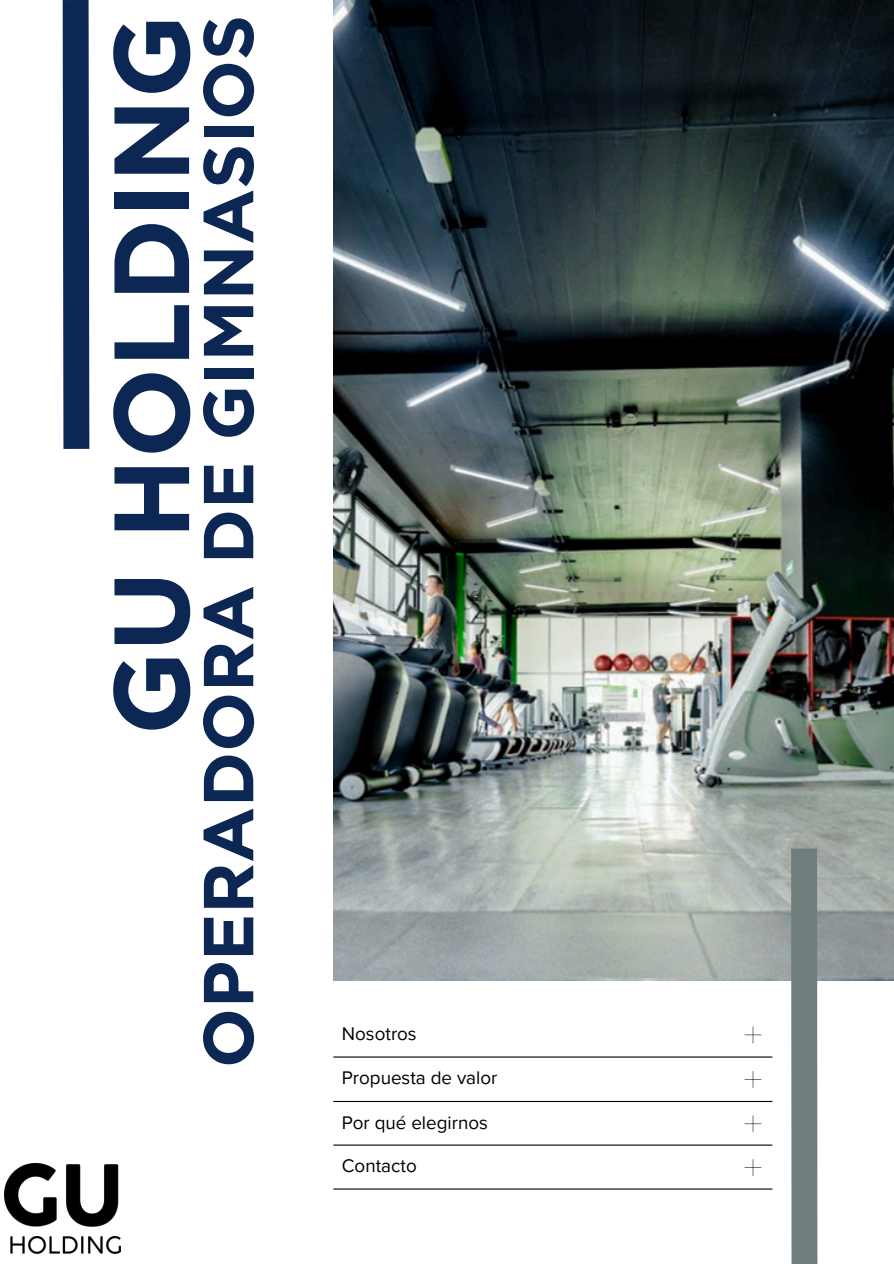
<style>
.page{position:relative;width:894px;height:1264px;background:#fff}
.page>*{position:absolute;margin:0;border:0;box-sizing:border-box;transform-origin:0 0}
.t1{font:700 106.5px "Gotham";color:#0c2754}
.t2{font:700 70.5px "Gotham";color:#0c2754}
.t3{font:18.75px "Proxima Nova";color:#000}
</style>
<div class="page">
<img style="left:333px;top:0;width:560px;height:980px">
<svg style="left:62px;top:0;width:28px;height:449px;background:#1e3760"></svg>
<div style="left:790px;top:848px;width:27px;height:415px;background:#707d7d"></div>
<hr style="left:333px;top:1056px;width:439px;height:1px;background:#000">
<hr style="left:333px;top:1100px;width:439px;height:2px;background:#000">
<svg style="left:744px;top:1026px;width:17px;height:17px"></svg>
<svg style="left:744px;top:1071px;width:17px;height:16px"></svg>
<svg style="left:744px;top:1115px;width:17px;height:17px"></svg>
<hr style="left:333px;top:1144px;width:439px;height:1px;background:#000">
<svg style="left:744px;top:1159px;width:17px;height:16px"></svg>
<hr style="left:333px;top:1188px;width:439px;height:1px;background:#000">
<img style="left:4px;top:1163px;width:116px;height:90px">
<p class="t1" style="left:87px;top:735px;width:721px;rotate:-90deg">GU HOLDING</p>
<p class="t2" style="left:185px;top:1067px;width:1054px;rotate:-90deg">OPERADORA DE GIMNASIOS</p>
<p class="t3" style="left:342px;top:1023px;width:76px">Nosotros</p>
<p class="t3" style="left:342px;top:1067px;width:157px">Propuesta de valor</p>
<p class="t3" style="left:342px;top:1111px;width:148px">Por qué elegirnos</p>
<p class="t3" style="left:342px;top:1155px;width:76px">Contacto</p>
</div>
